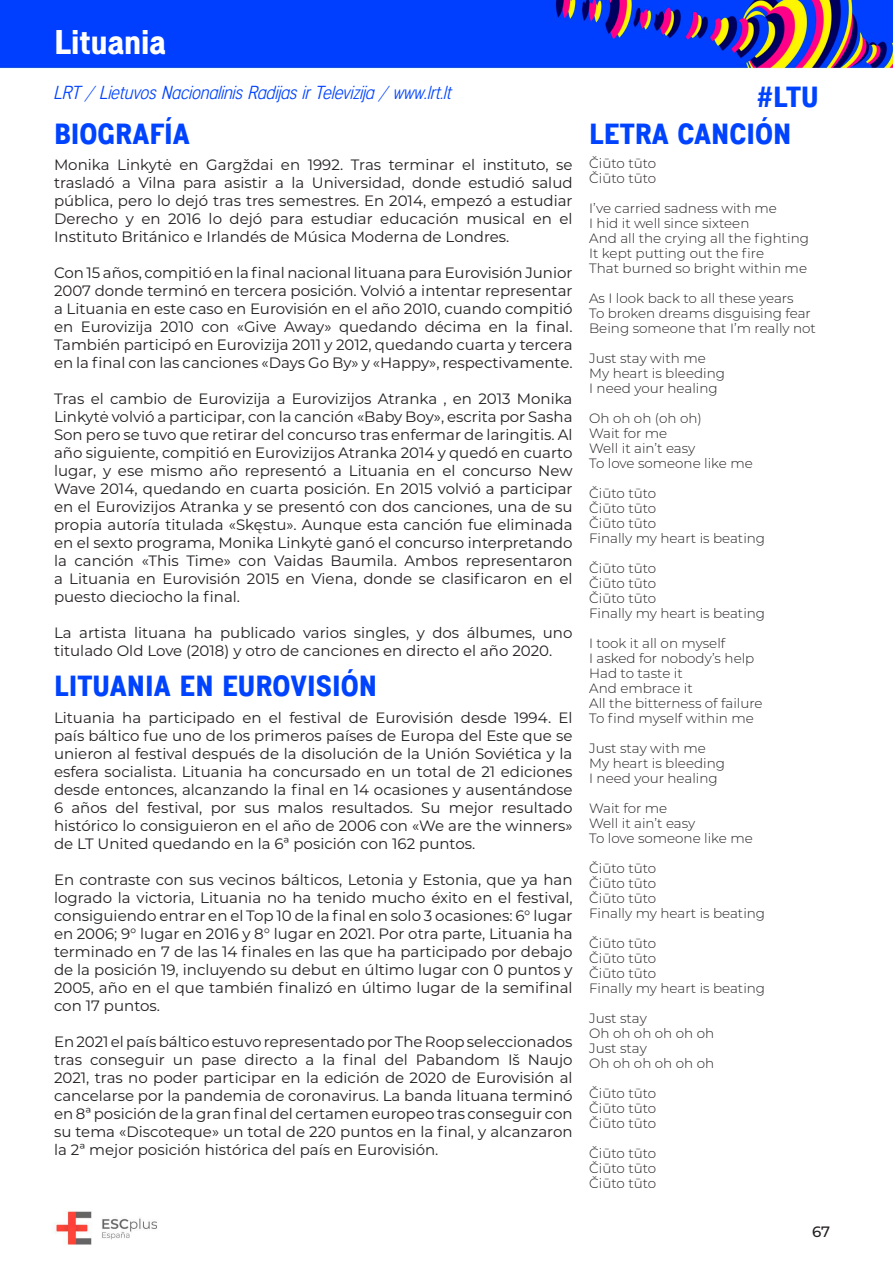
<style>
.page{position:relative;width:893px;height:1263px;background:#fff}
.page>*{position:absolute;margin:0;border:0;box-sizing:border-box;transform-origin:0 0}
.t1{font:700 30px "Penny Lane";color:#fff}
.t2{font:700 25.5px "Penny Lane";color:#0043ff}
.t3{font:italic 16.5px "Penny Lane";color:#0043ff}
.t4{font:15px/18px "Montserrat";color:#231f20;text-align:justify}
.t5{font:500 15px "Montserrat";color:#231f20}
.t6{font:300 13.5px/15px "Montserrat";color:#231f20}
</style>
<div class="page">
<img style="left:0;top:0;width:893px;height:1245px">
<h1 class="t1" style="left:54px;top:18px;width:113px">Lituania</h1>
<p class="t3" style="left:54px;top:80px;width:399px">LRT / Lietuvos Nacionalinis Radijas ir Televizija / www.lrt.lt</p>
<h2 class="t2" style="left:757px;top:76px;width:63px">#LTU</h2>
<h2 class="t2" style="left:54px;top:113px;width:138px">BIOGRAFÍA</h2>
<p class="t4" style="left:54px;top:155px;width:520px">Monika Linkytė en Gargždai en 1992. Tras terminar el instituto, se trasladó a Vilna para asistir a la Universidad, donde estudió salud pública, pero lo dejó tras tres semestres. En 2014, empezó a estudiar Derecho y en 2016 lo dejó para estudiar educación musical en el Instituto Británico e Irlandés de Música Moderna de Londres.</p>
<p class="t4" style="left:54px;top:263px;width:520px">Con 15 años, compitió en la final nacional lituana para Eurovisión Junior 2007 donde terminó en tercera posición. Volvió a intentar representar a Lituania en este caso en Eurovisión en el año 2010, cuando compitió en Eurovizija 2010 con «Give Away» quedando décima en la final.<br>También participó en Eurovizija 2011 y 2012, quedando cuarta y tercera en la final con las canciones «Days Go By» y «Happy», respectivamente.</p>
<p class="t4" style="left:54px;top:389px;width:520px">Tras el cambio de Eurovizija a Eurovizijos Atranka , en 2013 Monika Linkytė volvió a participar, con la canción «Baby Boy», escrita por Sasha Son pero se tuvo que retirar del concurso tras enfermar de laringitis. Al año siguiente, compitió en Eurovizijos Atranka 2014 y quedó en cuarto lugar, y ese mismo año representó a Lituania en el concurso New Wave 2014, quedando en cuarta posición. En 2015 volvió a participar en el Eurovizijos Atranka y se presentó con dos canciones, una de su propia autoría titulada «Skęstu». Aunque esta canción fue eliminada en el sexto programa, Monika Linkytė ganó el concurso interpretando la canción «This Time» con Vaidas Baumila. Ambos representaron a Lituania en Eurovisión 2015 en Viena, donde se clasificaron en el puesto dieciocho la final.</p>
<p class="t4" style="left:54px;top:623px;width:520px">La artista lituana ha publicado varios singles, y dos álbumes, uno titulado Old Love (2018) y otro de canciones en directo el año 2020.</p>
<h2 class="t2" style="left:54px;top:666px;width:325px">LITUANIA EN EUROVISIÓN</h2>
<p class="t4" style="left:54px;top:708px;width:520px">Lituania ha participado en el festival de Eurovisión desde 1994. El país báltico fue uno de los primeros países de Europa del Este que se unieron al festival después de la disolución de la Unión Soviética y la esfera socialista. Lituania ha concursado en un total de 21 ediciones desde entonces, alcanzando la final en 14 ocasiones y ausentándose 6 años del festival, por sus malos resultados. Su mejor resultado histórico lo consiguieron en el año de 2006 con «We are the winners» de LT United quedando en la 6ª posición con 162 puntos.</p>
<p class="t4" style="left:54px;top:870px;width:520px">En contraste con sus vecinos bálticos, Letonia y Estonia, que ya han logrado la victoria, Lituania no ha tenido mucho éxito en el festival, consiguiendo entrar en el Top 10 de la final en solo 3 ocasiones: 6° lugar en 2006; 9° lugar en 2016 y 8° lugar en 2021. Por otra parte, Lituania ha terminado en 7 de las 14 finales en las que ha participado por debajo de la posición 19, incluyendo su debut en último lugar con 0 puntos y 2005, año en el que también finalizó en último lugar de la semifinal con 17 puntos.</p>
<p class="t4" style="left:54px;top:1032px;width:520px">En 2021 el país báltico estuvo representado por The Roop seleccionados tras conseguir un pase directo a la final del Pabandom Iš Naujo 2021, tras no poder participar en la edición de 2020 de Eurovisión al cancelarse por la pandemia de coronavirus. La banda lituana terminó en 8ª posición de la gran final del certamen europeo tras conseguir con su tema «Discoteque» un total de 220 puntos en la final, y alcanzaron la 2ª mejor posición histórica del país en Eurovisión.</p>
<h2 class="t2" style="left:589px;top:113px;width:204px">LETRA CANCIÓN</h2>
<p class="t6" style="left:589px;top:156px;width:69px">Čiūto tūto<br>Čiūto tūto</p>
<p class="t6" style="left:589px;top:201px;width:221px">I’ve carried sadness with me<br>I hid it well since sixteen<br>And all the crying all the fighting<br>It kept putting out the fire<br>That burned so bright within me</p>
<p class="t6" style="left:589px;top:291px;width:228px">As I look back to all these years<br>To broken dreams disguising fear<br>Being someone that I’m really not</p>
<p class="t6" style="left:589px;top:351px;width:137px">Just stay with me<br>My heart is bleeding<br>I need your healing</p>
<p class="t6" style="left:589px;top:411px;width:165px">Oh oh oh (oh oh)<br>Wait for me<br>Well it ain’t easy<br>To love someone like me</p>
<p class="t6" style="left:589px;top:486px;width:178px">Čiūto tūto<br>Čiūto tūto<br>Čiūto tūto<br>Finally my heart is beating</p>
<p class="t6" style="left:589px;top:561px;width:178px">Čiūto tūto<br>Čiūto tūto<br>Čiūto tūto<br>Finally my heart is beating</p>
<p class="t6" style="left:589px;top:636px;width:175px">I took it all on myself<br>I asked for nobody’s help<br>Had to taste it<br>And embrace it<br>All the bitterness of failure<br>To find myself within me</p>
<p class="t6" style="left:589px;top:741px;width:137px">Just stay with me<br>My heart is bleeding<br>I need your healing</p>
<p class="t6" style="left:589px;top:801px;width:165px">Wait for me<br>Well it ain’t easy<br>To love someone like me</p>
<p class="t6" style="left:589px;top:861px;width:178px">Čiūto tūto<br>Čiūto tūto<br>Čiūto tūto<br>Finally my heart is beating</p>
<p class="t6" style="left:589px;top:936px;width:178px">Čiūto tūto<br>Čiūto tūto<br>Čiūto tūto<br>Finally my heart is beating</p>
<p class="t6" style="left:589px;top:1011px;width:127px">Just stay<br>Oh oh oh oh oh oh<br>Just stay<br>Oh oh oh oh oh oh</p>
<p class="t6" style="left:589px;top:1086px;width:69px;text-align:justify">Čiūto tūto Čiūto tūto Čiūto tūto</p>
<p class="t6" style="left:589px;top:1146px;width:69px;text-align:justify">Čiūto tūto Čiūto tūto Čiūto tūto</p>
<p class="t5" style="left:812px;top:1221px;width:20px">67</p>
</div>
